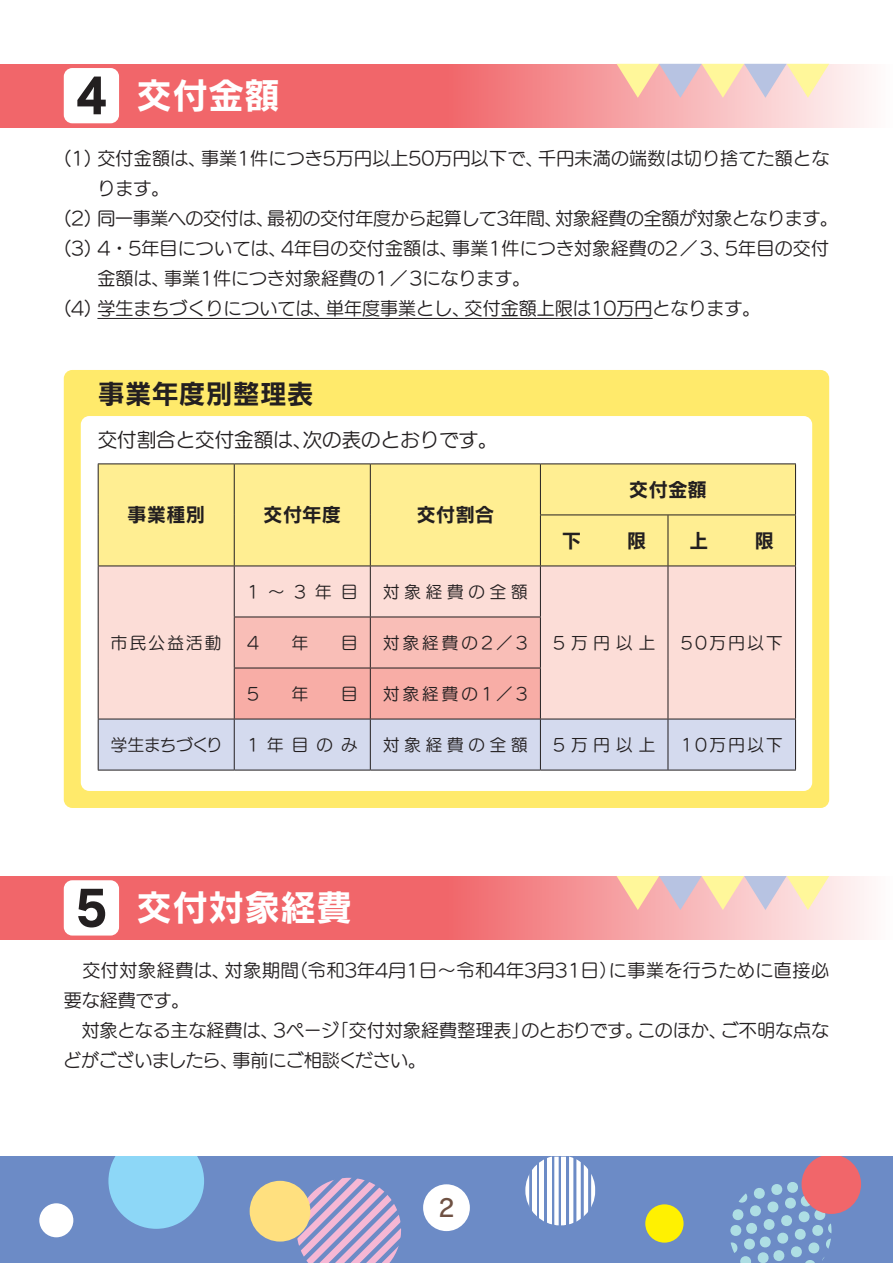
<style>
.page{position:relative;width:893px;height:1263px;background:#fff}
.page>*{position:absolute;margin:0;border:0;box-sizing:border-box;transform-origin:0 0}
.t1{font:36px "Rodin NTLG Pro B";color:#fff}
.t2{font:27px "Rodin NTLG Pro B";color:#231f20}
.t3{font:24px "Rodin NTLG Pro DB";color:#6f5143}
.t4{font:19.5px "UD Marugo Large Pro M";color:#231f20}
.t5{font:19.5px "Rodin NTLG Pro B";color:#231f20}
.t6{font:18px/30px "UD Marugo Large Pro M";color:#231f20}
.t7{font:18px "UD Marugo Large Pro M";letter-spacing:-.02em;color:#231f20}
.t8{font:16.5px "UD Marugo Large Pro M";letter-spacing:.19em;color:#231f20}
.t9{font:16.5px "UD Marugo Large Pro M";letter-spacing:.295em;color:#231f20}
.t10{font:16.5px "UD Marugo Large Pro M";letter-spacing:-.025em;color:#231f20}
.s1{font-family:"Cezanne Bokutoh Pro B";font-size:51px;color:#231f20}
</style>
<div class="page">
<div style="left:0;top:1157px;width:893px;height:106px;background:#6c8bc6"></div>
<svg style="left:292px;top:1178px;width:110px;height:85px"></svg>
<div style="left:250px;top:1181px;width:60px;height:60px;background:#ffe07f;border-radius:50%"></div>
<div style="left:39px;top:1203px;width:34px;height:34px;background:#fff;border-radius:50%"></div>
<svg style="left:730px;top:1157px;width:131px;height:106px"></svg>
<svg style="left:108px;top:1157px;width:96px;height:72px"></svg>
<div style="left:645px;top:1204px;width:39px;height:38px;background:#fff101;border-radius:50%"></div>
<svg style="left:591px;top:1174px;width:4px;height:33px"></svg>
<svg style="left:584px;top:1165px;width:4px;height:51px"></svg>
<div style="left:576px;top:1157px;width:5px;height:68px;background:#fff"></div>
<hr style="left:540px;top:1157px;width:4px;height:68px;background:#fff">
<svg style="left:525px;top:1175px;width:4px;height:31px"></svg>
<hr style="left:562px;top:1157px;width:4px;height:68px;background:#fff">
<svg style="left:532px;top:1164px;width:5px;height:53px"></svg>
<hr style="left:547px;top:1157px;width:4px;height:68px;background:#fff">
<div style="left:554px;top:1157px;width:5px;height:68px;background:#fff"></div>
<hr style="left:569px;top:1157px;width:4px;height:68px;background:#fff">
<svg style="left:0;top:64px;width:867px;height:64px;background:#f38184"></svg>
<div style="left:64px;top:68px;width:55px;height:55px;background:#fff;border-radius:9px"></div>
<div style="left:423px;top:1184px;width:47px;height:47px;background:#fff;border-radius:50%"></div>
<div style="left:64px;top:370px;width:765px;height:438px;background:#ffea6b;border-radius:9px"></div>
<div style="left:81px;top:416px;width:731px;height:375px;background:#fff;border-radius:9px"></div>
<div style="left:99px;top:464px;width:696px;height:102px;background:#ffee92"></div>
<div style="left:99px;top:567px;width:696px;height:50px;background:#fcddd7"></div>
<svg style="left:99px;top:617px;width:696px;height:153px;background:#eccfd1"></svg>
<hr style="left:234px;top:464px;width:1px;height:51px;background:#231f20">
<hr style="left:370px;top:464px;width:1px;height:51px;background:#231f20">
<hr style="left:234px;top:515px;width:1px;height:51px;background:#231f20">
<hr style="left:370px;top:515px;width:1px;height:51px;background:#231f20">
<hr style="left:540px;top:464px;width:1px;height:50px;background:#231f20">
<hr style="left:540px;top:514px;width:128px;height:1px;background:#231f20">
<hr style="left:540px;top:515px;width:1px;height:51px;background:#231f20">
<hr style="left:668px;top:514px;width:128px;height:1px;background:#231f20">
<hr style="left:668px;top:515px;width:1px;height:51px;background:#231f20">
<hr style="left:98px;top:566px;width:136px;height:1px;background:#231f20">
<hr style="left:234px;top:566px;width:136px;height:1px;background:#231f20">
<hr style="left:234px;top:566px;width:1px;height:51px;background:#231f20">
<hr style="left:370px;top:566px;width:170px;height:1px;background:#231f20">
<hr style="left:370px;top:566px;width:1px;height:51px;background:#231f20">
<hr style="left:540px;top:566px;width:128px;height:1px;background:#231f20">
<hr style="left:540px;top:566px;width:1px;height:51px;background:#231f20">
<hr style="left:668px;top:566px;width:128px;height:1px;background:#231f20">
<hr style="left:668px;top:566px;width:1px;height:51px;background:#231f20">
<hr style="left:668px;top:617px;width:1px;height:51px;background:#231f20">
<hr style="left:668px;top:668px;width:1px;height:51px;background:#231f20">
<hr style="left:234px;top:617px;width:136px;height:1px;background:#231f20">
<hr style="left:234px;top:617px;width:1px;height:51px;background:#231f20">
<hr style="left:370px;top:617px;width:171px;height:1px;background:#231f20">
<hr style="left:370px;top:617px;width:1px;height:51px;background:#231f20">
<hr style="left:540px;top:617px;width:1px;height:51px;background:#231f20">
<hr style="left:234px;top:668px;width:136px;height:1px;background:#231f20">
<hr style="left:234px;top:668px;width:1px;height:51px;background:#231f20">
<hr style="left:370px;top:668px;width:171px;height:1px;background:#231f20">
<hr style="left:370px;top:668px;width:1px;height:51px;background:#231f20">
<hr style="left:540px;top:668px;width:1px;height:51px;background:#231f20">
<hr style="left:98px;top:719px;width:136px;height:1px;background:#231f20">
<hr style="left:234px;top:719px;width:136px;height:1px;background:#231f20">
<hr style="left:234px;top:719px;width:1px;height:51px;background:#231f20">
<hr style="left:370px;top:719px;width:170px;height:1px;background:#231f20">
<hr style="left:370px;top:719px;width:1px;height:51px;background:#231f20">
<hr style="left:540px;top:719px;width:128px;height:1px;background:#231f20">
<hr style="left:540px;top:719px;width:1px;height:51px;background:#231f20">
<hr style="left:668px;top:719px;width:128px;height:1px;background:#231f20">
<hr style="left:668px;top:719px;width:1px;height:51px;background:#231f20">
<hr style="left:98px;top:463px;width:136px;height:1px;background:#231f20">
<hr style="left:98px;top:464px;width:1px;height:51px;background:#231f20">
<hr style="left:234px;top:463px;width:136px;height:1px;background:#231f20">
<hr style="left:370px;top:463px;width:170px;height:1px;background:#231f20">
<hr style="left:98px;top:515px;width:1px;height:51px;background:#231f20">
<hr style="left:540px;top:463px;width:128px;height:1px;background:#231f20">
<hr style="left:668px;top:463px;width:128px;height:1px;background:#231f20">
<hr style="left:795px;top:464px;width:1px;height:50px;background:#231f20">
<hr style="left:795px;top:515px;width:1px;height:51px;background:#231f20">
<hr style="left:98px;top:566px;width:1px;height:51px;background:#231f20">
<hr style="left:98px;top:617px;width:1px;height:51px;background:#231f20">
<hr style="left:98px;top:668px;width:1px;height:51px;background:#231f20">
<hr style="left:795px;top:566px;width:1px;height:51px;background:#231f20">
<hr style="left:795px;top:617px;width:1px;height:51px;background:#231f20">
<hr style="left:795px;top:668px;width:1px;height:51px;background:#231f20">
<hr style="left:98px;top:719px;width:1px;height:51px;background:#231f20">
<hr style="left:795px;top:719px;width:1px;height:51px;background:#231f20">
<hr style="left:98px;top:770px;width:136px;height:1px;background:#231f20">
<hr style="left:234px;top:770px;width:136px;height:1px;background:#231f20">
<hr style="left:370px;top:770px;width:170px;height:1px;background:#231f20">
<hr style="left:540px;top:770px;width:128px;height:1px;background:#231f20">
<hr style="left:668px;top:770px;width:128px;height:1px;background:#231f20">
<hr style="left:97px;top:318px;width:556px;height:1px;background:#231f20">
<svg style="left:617px;top:64px;width:212px;height:34px;background:#edd2bd"></svg>
<svg style="left:0;top:876px;width:867px;height:64px;background:#f38184"></svg>
<div style="left:64px;top:880px;width:55px;height:55px;background:#fff;border-radius:9px"></div>
<svg style="left:617px;top:876px;width:212px;height:34px;background:#edd2bd"></svg>
<h1 class="t1" style="left:75px;top:72px;width:206px"><span class="s1">4</span> 交付金額</h1>
<p class="t6" style="left:64px;top:141px;width:767px">(1) 交付金額は、事業1件につき5万円以上50万円以下で、千円未満の端数は切り捨てた額とな</p>
<p class="t6" style="left:97px;top:171px;width:73px">ります。</p>
<p class="t7" style="left:64px;top:202px;width:776px">(2) 同一事業への交付は、最初の交付年度から起算して3年間、対象経費の全額が対象となります。</p>
<p class="t6" style="left:64px;top:231px;width:767px">(3) 4・5年目については、4年目の交付金額は、事業1件につき対象経費の2／3、5年目の交付</p>
<p class="t6" style="left:97px;top:261px;width:435px">金額は、事業1件につき対象経費の1／3になります。</p>
<p class="t6" style="left:64px;top:291px;width:698px">(4) 学生まちづくりについては、単年度事業とし、交付金額上限は10万円となります。</p>
<h2 class="t2" style="left:98px;top:376px;width:218px">事業年度別整理表</h2>
<p class="t4" style="left:98px;top:422px;width:401px">交付割合と交付金額は、次の表のとおりです。</p>
<p class="t5" style="left:127px;top:502px;width:80px">事業種別</p>
<p class="t5" style="left:263px;top:502px;width:79px">交付年度</p>
<p class="t5" style="left:416px;top:502px;width:79px">交付割合</p>
<p class="t5" style="left:629px;top:476px;width:79px">交付金額</p>
<p class="t5" style="left:562px;top:527px;width:21px">下</p>
<p class="t5" style="left:627px;top:527px;width:21px">限</p>
<p class="t5" style="left:689px;top:527px;width:21px">上</p>
<p class="t5" style="left:755px;top:527px;width:21px">限</p>
<p class="t8" style="left:111px;top:628px;width:112px">市民公益活動</p>
<p class="t8" style="left:247px;top:577px;width:112px">1～3年目</p>
<p class="t9" style="left:383px;top:577px;width:146px">対象経費の全額</p>
<p class="t8" style="left:247px;top:628px;width:13px">4</p>
<p class="t8" style="left:292px;top:628px;width:18px">年</p>
<p class="t8" style="left:341px;top:628px;width:18px">目</p>
<p class="t8" style="left:383px;top:628px;width:146px">対象経費の2／3</p>
<p class="t8" style="left:553px;top:628px;width:104px">5万円以上</p>
<p class="t8" style="left:681px;top:628px;width:104px">50万円以下</p>
<p class="t8" style="left:247px;top:679px;width:13px">5</p>
<p class="t8" style="left:292px;top:679px;width:18px">年</p>
<p class="t8" style="left:341px;top:679px;width:18px">目</p>
<p class="t8" style="left:383px;top:679px;width:146px">対象経費の1／3</p>
<p class="t10" style="left:111px;top:730px;width:113px">学生まちづくり</p>
<p class="t8" style="left:247px;top:730px;width:112px">1年目のみ</p>
<p class="t9" style="left:383px;top:730px;width:146px">対象経費の全額</p>
<p class="t8" style="left:553px;top:730px;width:104px">5万円以上</p>
<p class="t8" style="left:681px;top:730px;width:104px">10万円以下</p>
<h1 class="t1" style="left:75px;top:884px;width:278px"><span class="s1">5</span> 交付対象経費</h1>
<p class="t6" style="left:63px;top:953px;width:767px">　交付対象経費は、対象期間（令和3年4月1日～令和4年3月31日）に事業を行うために直接必要な経費です。<br>　対象となる主な経費は、3ページ「交付対象経費整理表」のとおりです。このほか、ご不明な点などがございましたら、事前にご相談ください。</p>
<h3 class="t3" style="left:438px;top:1192px;width:18px">2</h3>
</div>
